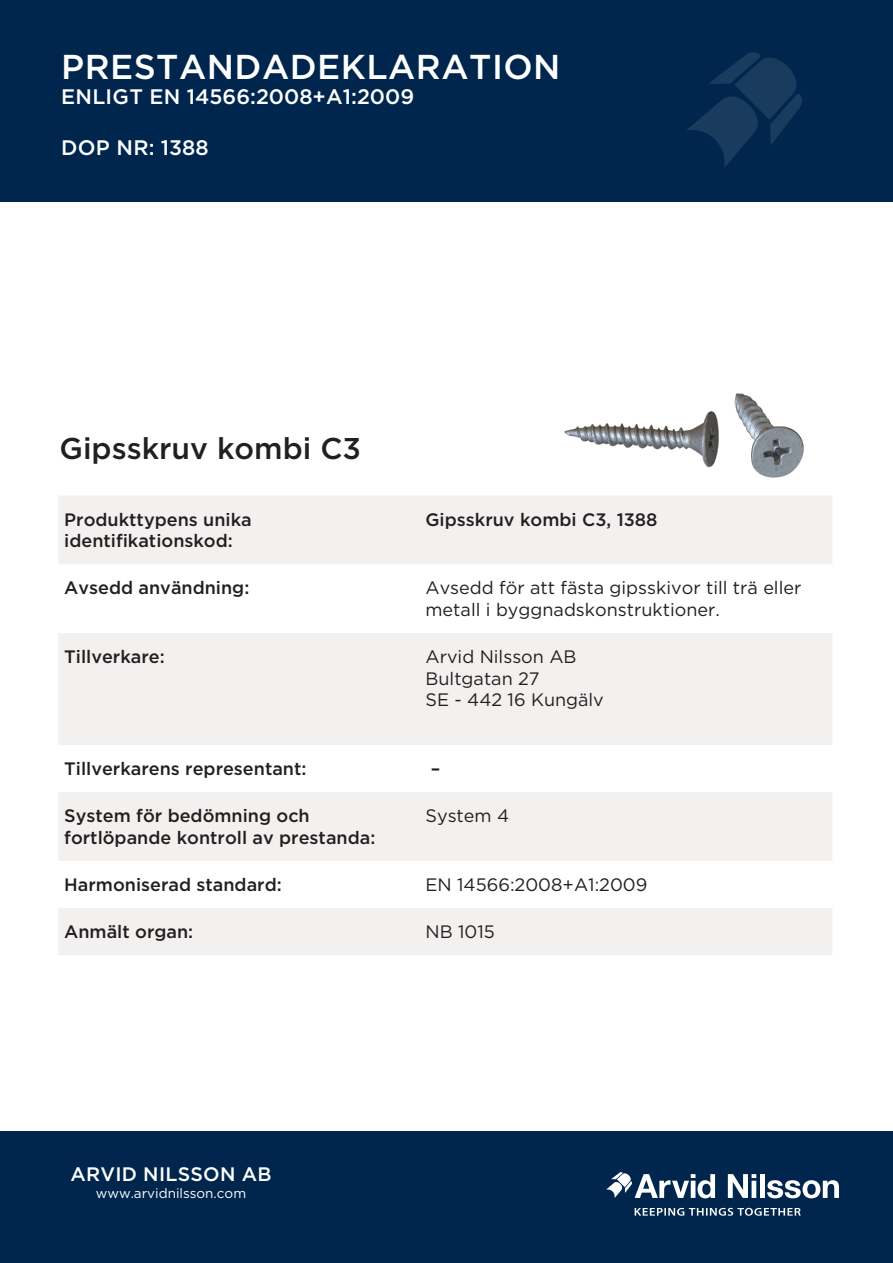
<style>
.page{position:relative;width:893px;height:1263px;background:#fff}
.page>*{position:absolute;margin:0;border:0;box-sizing:border-box;transform-origin:0 0}
.t1{font:500 34.5px "Gotham";letter-spacing:.015em;color:#fff}
.t2{font:500 30px "Gotham";color:#231f20}
.t3{font:500 21px "Gotham";color:#fff}
.t4{font:500 19.5px "Gotham";letter-spacing:.015em;color:#fff}
.t5{font:500 18px/21.6px "Gotham";color:#231f20}
.t6{font:18px/21.6px "Gotham";color:#231f20}
.t7{font:13.5px "Gotham";color:#fff}
</style>
<div class="page">
<div style="left:0;top:1131px;width:893px;height:132px;background:#01264d"></div>
<svg style="left:728px;top:1174px;width:28px;height:24px"></svg>
<div style="left:760px;top:1174px;width:5px;height:24px;background:#fff"></div>
<svg style="left:767px;top:1180px;width:72px;height:18px"></svg>
<svg style="left:606px;top:1172px;width:109px;height:26px"></svg>
<svg style="left:635px;top:1208px;width:166px;height:8px"></svg>
<svg style="left:58px;top:496px;width:774px;height:459px;fill:#f2f1f0"></svg>
<div style="left:0;top:0;width:893px;height:202px;background:#01264d"></div>
<svg style="left:687px;top:52px;width:115px;height:116px"></svg>
<img style="left:564px;top:393px;width:240px;height:85px">
<p class="t1" style="left:61px;top:47px;width:501px">PRESTANDADEKLARATION</p>
<p class="t3" style="left:61px;top:85px;width:355px">ENLIGT EN 14566:2008+A1:2009</p>
<p class="t3" style="left:61px;top:135px;width:149px">DOP NR: 1388</p>
<p class="t2" style="left:60px;top:431px;width:303px">Gipsskruv kombi C3</p>
<p class="t5" style="left:64px;top:508px;width:189px">Produkttypens unika identifikationskod:</p>
<p class="t5" style="left:425px;top:508px;width:234px">Gipsskruv kombi C3, 1388</p>
<p class="t5" style="left:64px;top:577px;width:187px">Avsedd användning:</p>
<p class="t6" style="left:425px;top:577px;width:377px">Avsedd för att fästa gipsskivor till trä eller metall i byggnadskonstruktioner.</p>
<p class="t5" style="left:64px;top:645px;width:102px">Tillverkare:</p>
<p class="t6" style="left:425px;top:646px;width:153px">Arvid Nilsson AB</p>
<p class="t6" style="left:425px;top:667px;width:180px">Bultgatan 27<br>SE - 442 16 Kungälv</p>
<p class="t5" style="left:64px;top:757px;width:244px">Tillverkarens representant:</p>
<p class="t5" style="left:431px;top:757px;width:11px">–</p>
<p class="t5" style="left:64px;top:805px;width:313px">System för bedömning och fortlöpande kontroll av prestanda:</p>
<p class="t6" style="left:425px;top:805px;width:85px">System 4</p>
<p class="t5" style="left:64px;top:873px;width:219px">Harmoniserad standard:</p>
<p class="t6" style="left:425px;top:873px;width:223px">EN 14566:2008+A1:2009</p>
<p class="t5" style="left:64px;top:921px;width:131px">Anmält organ:</p>
<p class="t6" style="left:425px;top:921px;width:71px">NB 1015</p>
<p class="t4" style="left:71px;top:1163px;width:202px">ARVID NILSSON AB</p>
<p class="t7" style="left:96px;top:1185px;width:152px">www.arvidnilsson.com</p>
</div>
